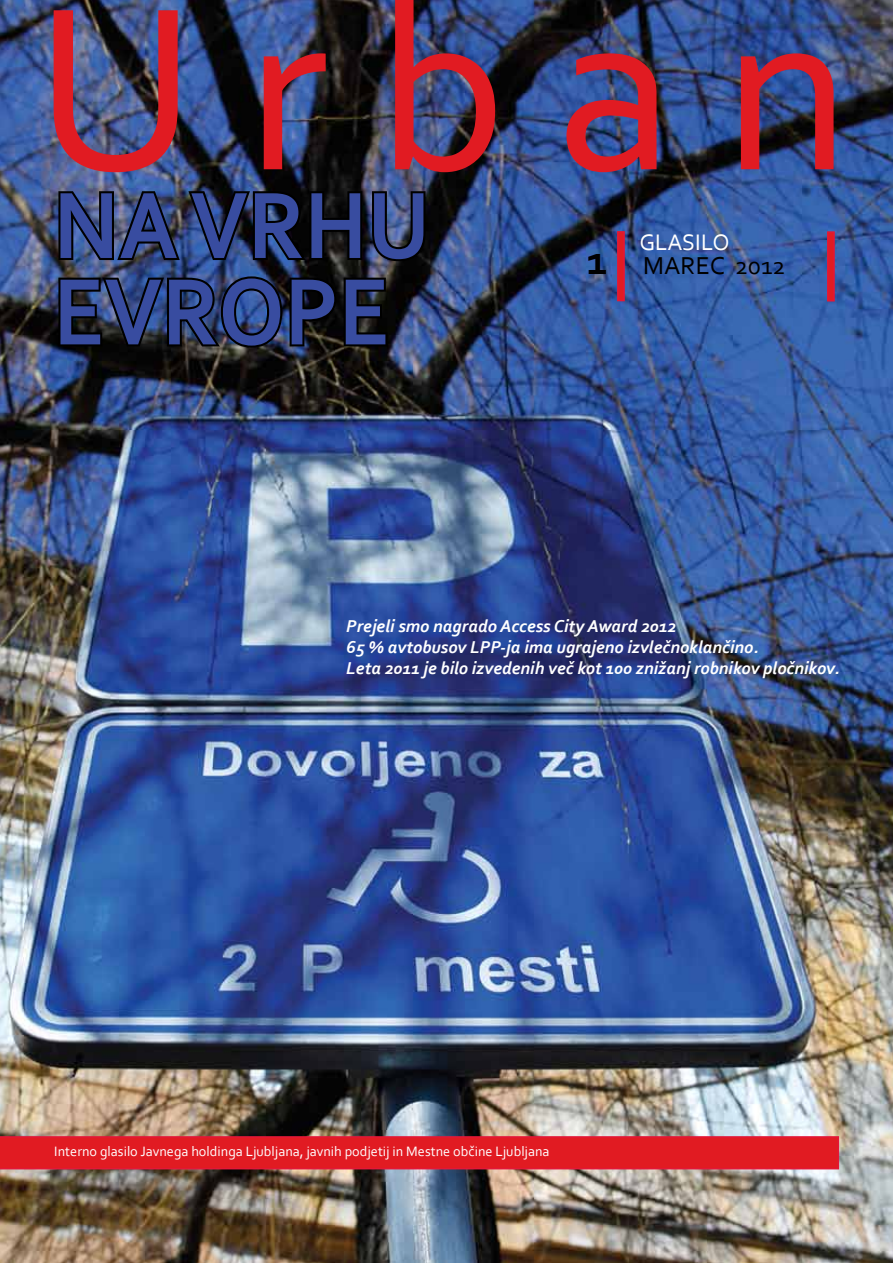
<style>
.page{position:relative;width:893px;height:1263px;background:#fff}
.page>*{position:absolute;margin:0;border:0;box-sizing:border-box;transform-origin:0 0}
.t1{font:243.3px "Corbel";color:#e11b22}
.t2{font:700 99px/86.4px "Corbel";color:#384ca0;scale:.91 1}
.t3{font:25.65px "Corbel";color:#000}
.t4{font:23.55px "Corbel";color:#fff}
.t5{font:italic 700 18px/21px "Corbel";color:#fff}
.t6{font:14.25px "Corbel";color:#fff}
.s1{font-weight:700;font-size:42.75px}
</style>
<div class="page">
<img style="left:0;top:0;width:893px;height:1263px">
<svg style="left:617px;top:231px;width:8px;height:70px"></svg>
<svg style="left:827px;top:231px;width:8px;height:70px"></svg>
<svg style="left:0;top:1136px;width:839px;height:33px;background:#e01b24"></svg>
<img style="left:56px;top:188px;width:308px;height:76px">
<img style="left:370px;top:189px;width:58px;height:75px">
<img style="left:56px;top:274px;width:333px;height:76px">
<h1 class="t1" style="left:34px;top:-62px;width:819px">U r b a n</h1>
<h2 class="t2" style="left:53px;top:179px;width:415px">NA VRHU<br>EVROPE</h2>
<h3 class="t4" style="left:639px;top:227px;width:92px">GLASILO</h3>
<h3 class="t3" style="left:587px;top:249px;width:200px"><span class="s1">1</span> MAREC 2012</h3>
<p class="t5" style="left:346px;top:615px;width:495px">Prejeli smo nagrado Access City Award 2012<br>65 % avtobusov LPP-ja ima ugrajeno izvlečnoklančino.<br>Leta 2011 je bilo izvedenih več kot 100 znižanj robnikov pločnikov.</p>
<p class="t6" style="left:54px;top:1143px;width:497px">Interno glasilo Javnega holdinga Ljubljana, javnih podjetij in Mestne občine Ljubljana</p>
</div>
